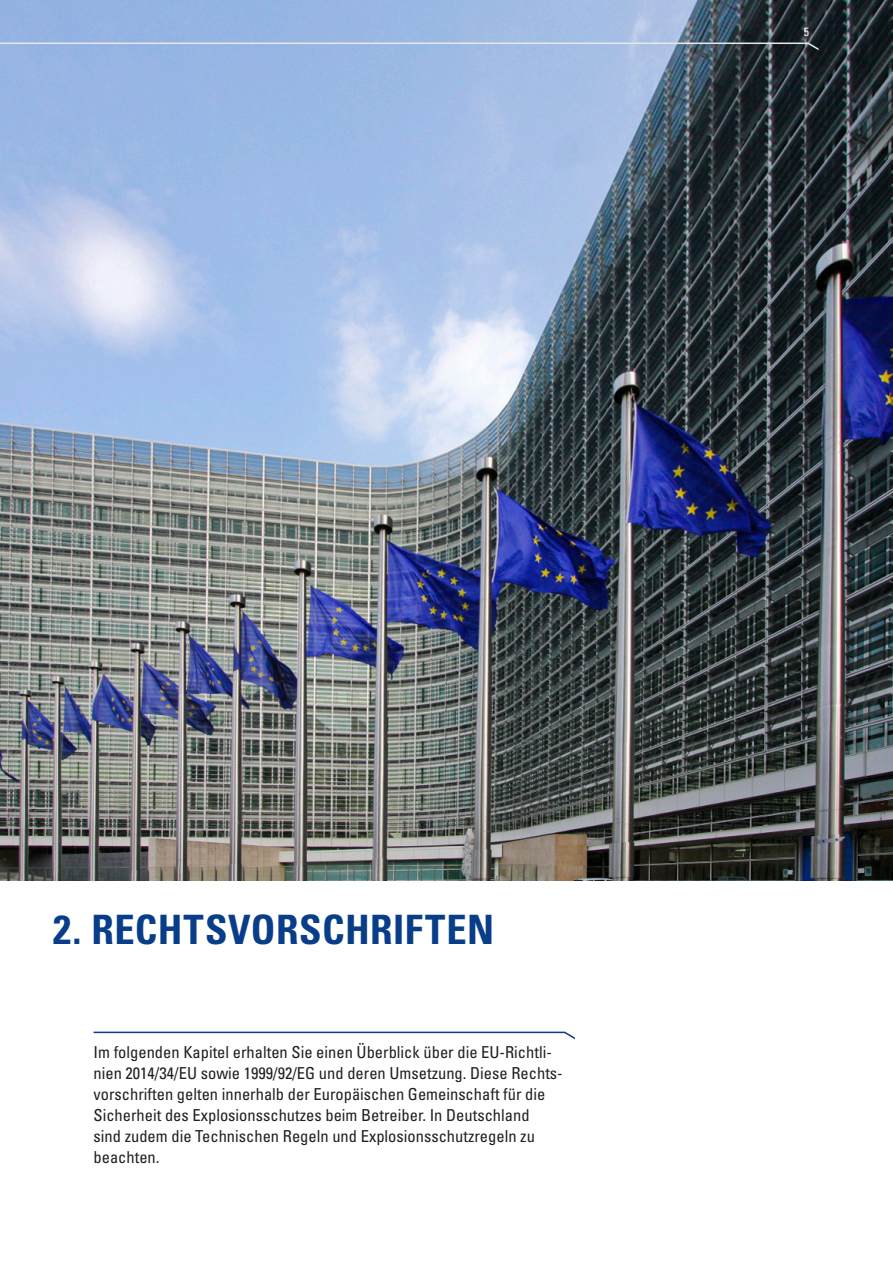
<style>
.page{position:relative;width:893px;height:1263px;background:#fff}
.page>*{position:absolute;margin:0;border:0;box-sizing:border-box;transform-origin:0 0}
.t1{font:700 condensed 40.5px "Univers LT Std";letter-spacing:.01em;color:#083e89}
.t2{font:condensed 16.5px/21px "Univers LT Std";color:#231f20}
.t3{font:condensed 12px "Univers LT Std";color:#fff}
</style>
<div class="page">
<img style="left:0;top:0;width:893px;height:880px">
<svg style="left:0;top:43px;width:818px;height:7px;background:#96adcd"></svg>
<svg style="left:94px;top:1032px;width:481px;height:7px"></svg>
<p class="t3" style="left:804px;top:24px;width:7px">5</p>
<h1 class="t1" style="left:53px;top:904px;width:443px">2. RECHTSVORSCHRIFTEN</h1>
<p class="t2" style="left:94px;top:1041px;width:471px">Im folgenden Kapitel erhalten Sie einen Überblick über die EU-Richtli&shy;nien 2014/34/EU sowie 1999/92/EG und deren Umsetzung. Diese Rechts&shy;vorschriften gelten innerhalb der Europäischen Gemeinschaft für die Sicherheit des Explosionsschutzes beim Betreiber. In Deutschland<br>sind zudem die Technischen Regeln und Explosionsschutzregeln zu beachten.</p>
</div>
